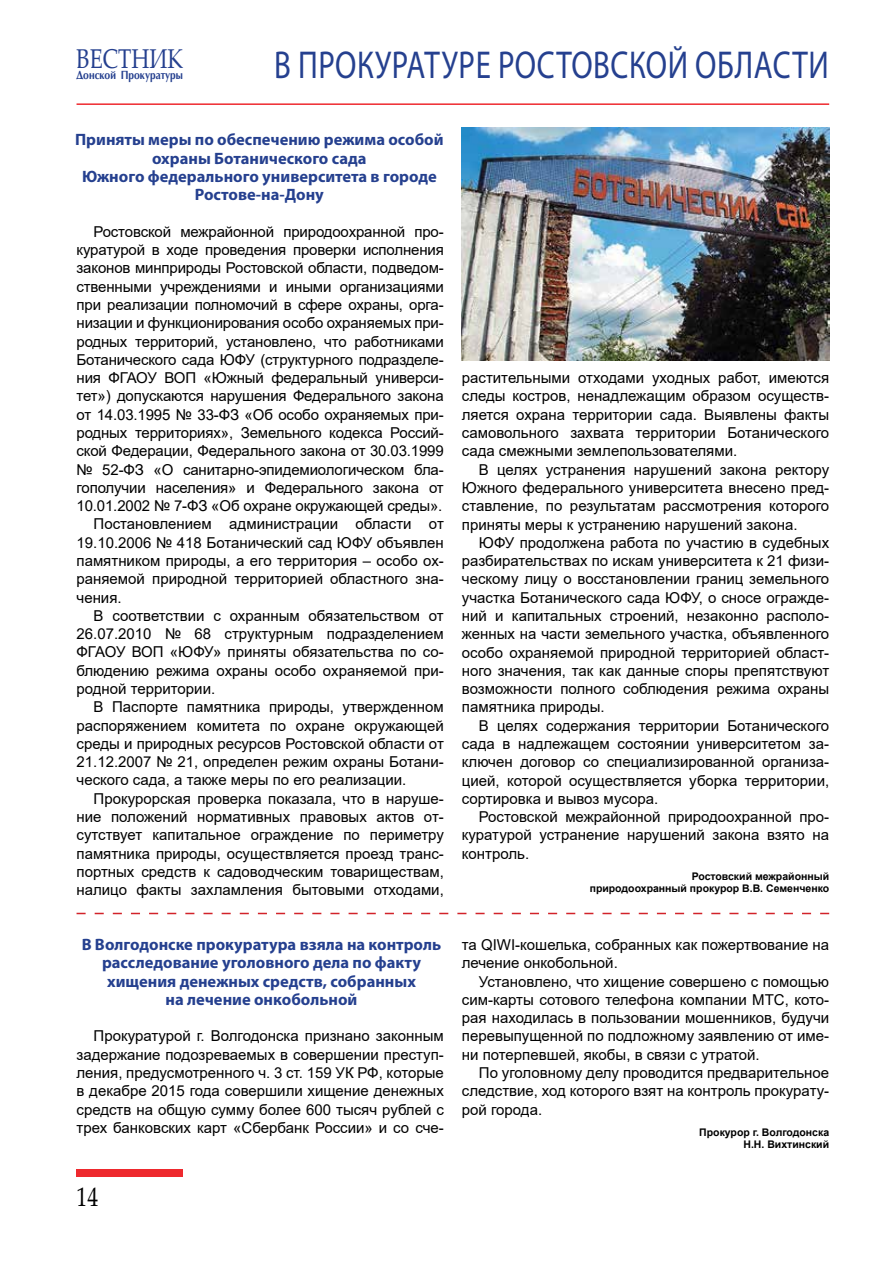
<style>
.page{position:relative;width:893px;height:1263px;background:#fff}
.page>*{position:absolute;margin:0;border:0;box-sizing:border-box;transform-origin:0 0}
.t1{font:39px "Myriad Pro";letter-spacing:.02em;color:#25408f;scale:.79 1}
.t2{font:27.15px "Palatino Linotype";color:#25408f;scale:.79 1}
.t3{font:27px "Palatino Linotype";color:#000;scale:.8 1}
.t4{font:700 16.5px/18.3px "Myriad Pro";color:#25408f;text-align:center}
.t5{font:15px/18.3px "Arial";color:#000;text-align:justify}
.t6{font:700 12.15px "AG Opus";color:#25408f;scale:.83 1}
.t7{font:700 10.5px/12.6px "Arial";color:#000;text-align:right}
</style>
<div class="page">
<hr style="left:77px;top:103px;width:752px;height:2px;background:#ee292e">
<div style="left:77px;top:1169px;width:106px;height:8px;background:#ee292e"></div>
<img style="left:462px;top:128px;width:367px;height:233px">
<svg style="left:77px;top:913px;width:752px;height:1px"></svg>
<h2 class="t2" style="left:77px;top:40px;width:136px">ВЕСТНИК</h2>
<p class="t6" style="left:77px;top:69px;width:130px">Донской Прокуратуры</p>
<h1 class="t1" style="left:274px;top:41px;width:704px">В ПРОКУРАТУРЕ РОСТОВСКОЙ ОБЛАСТИ</h1>
<p class="t4" style="left:75px;top:130px;width:370px">Приняты меры по обеспечению режима особой охраны Ботанического сада<br>Южного федерального университета в городе<br>Ростове-на-Дону</p>
<p class="t5" style="left:94px;top:222px;width:352px">Ростовской межрайонной природоохранной про-</p>
<p class="t5" style="left:77px;top:241px;width:369px">куратурой в ходе проведения проверки исполнения</p>
<p class="t5" style="left:77px;top:259px;width:369px">законов минприроды Ростовской области, подведом-</p>
<p class="t5" style="left:77px;top:277px;width:369px">ственными учреждениями и иными организациями</p>
<p class="t5" style="left:77px;top:295px;width:369px">при реализации полномочий в сфере охраны, орга-</p>
<p class="t5" style="left:77px;top:314px;width:369px">низации и функционирования особо охраняемых при-</p>
<p class="t5" style="left:77px;top:332px;width:369px">родных территорий, установлено, что работниками</p>
<p class="t5" style="left:77px;top:350px;width:369px">Ботанического сада ЮФУ (структурного подразделе-</p>
<p class="t5" style="left:77px;top:369px;width:369px">ния ФГАОУ ВОП «Южный федеральный универси-</p>
<p class="t5" style="left:77px;top:387px;width:369px">тет») допускаются нарушения Федерального закона</p>
<p class="t5" style="left:77px;top:405px;width:369px">от 14.03.1995 № 33-ФЗ «Об особо охраняемых при-</p>
<p class="t5" style="left:77px;top:423px;width:369px">родных территориях», Земельного кодекса Россий-</p>
<p class="t5" style="left:77px;top:442px;width:369px">ской Федерации, Федерального закона от 30.03.1999</p>
<p class="t5" style="left:77px;top:460px;width:369px">№ 52-ФЗ «О санитарно-эпидемиологическом бла-</p>
<p class="t5" style="left:77px;top:478px;width:369px">гополучии населения» и Федерального закона от</p>
<p class="t5" style="left:77px;top:497px;width:367px">10.01.2002 № 7-ФЗ «Об охране окружающей среды».</p>
<p class="t5" style="left:94px;top:515px;width:352px">Постановлением администрации области от</p>
<p class="t5" style="left:77px;top:533px;width:369px">19.10.2006 № 418 Ботанический сад ЮФУ объявлен</p>
<p class="t5" style="left:77px;top:551px;width:369px">памятником природы, а его территория – особо ох-</p>
<p class="t5" style="left:77px;top:570px;width:369px">раняемой природной территорией областного зна-</p>
<p class="t5" style="left:77px;top:588px;width:47px">чения.</p>
<p class="t5" style="left:94px;top:606px;width:352px">В соответствии с охранным обязательством от</p>
<p class="t5" style="left:77px;top:625px;width:369px">26.07.2010 № 68 структурным подразделением</p>
<p class="t5" style="left:77px;top:643px;width:369px">ФГАОУ ВОП «ЮФУ» приняты обязательства по со-</p>
<p class="t5" style="left:77px;top:661px;width:369px">блюдению режима охраны особо охраняемой при-</p>
<p class="t5" style="left:77px;top:679px;width:140px">родной территории.</p>
<p class="t5" style="left:94px;top:698px;width:352px">В Паспорте памятника природы, утвержденном</p>
<p class="t5" style="left:77px;top:716px;width:369px">распоряжением комитета по охране окружающей</p>
<p class="t5" style="left:77px;top:734px;width:369px">среды и природных ресурсов Ростовской области от</p>
<p class="t5" style="left:77px;top:753px;width:369px">21.12.2007 № 21, определен режим охраны Ботани-</p>
<p class="t5" style="left:77px;top:771px;width:331px">ческого сада, а также меры по его реализации.</p>
<p class="t5" style="left:94px;top:789px;width:352px">Прокурорская проверка показала, что в наруше-</p>
<p class="t5" style="left:77px;top:807px;width:369px">ние положений нормативных правовых актов от-</p>
<p class="t5" style="left:77px;top:826px;width:369px">сутствует капитальное ограждение по периметру</p>
<p class="t5" style="left:77px;top:844px;width:369px">памятника природы, осуществляется проезд транс-</p>
<p class="t5" style="left:77px;top:862px;width:369px">портных средств к садоводческим товариществам,</p>
<p class="t5" style="left:77px;top:881px;width:369px">налицо факты захламления бытовыми отходами,</p>
<p class="t4" style="left:82px;top:935px;width:361px">В Волгодонске прокуратура взяла на контроль расследование уголовного дела по факту хищения денежных средств, собранных<br>на лечение онкобольной</p>
<p class="t5" style="left:77px;top:1027px;width:369px;text-indent:17px">Прокуратурой г. Волгодонска признано законным задержание подозреваемых в совершении преступ&shy;ления, предусмотренного ч. 3 ст. 159 УК РФ, которые в декабре 2015 года совершили хищение денежных средств на общую сумму более 600 тысяч рублей с трех банковских карт «Сбербанк России» и со сче-</p>
<h3 class="t3" style="left:77px;top:1178px;width:28px">14</h3>
<p class="t5" style="left:462px;top:369px;width:369px">растительными отходами уходных работ, имеются следы костров, ненадлежащим образом осуществ&shy;ляется охрана территории сада. Выявлены факты самовольного захвата территории Ботанического сада смежными землепользователями.</p>
<p class="t5" style="left:462px;top:460px;width:369px;text-indent:17px">В целях устранения нарушений закона ректору Южного федерального университета внесено пред&shy;ставление, по результатам рассмотрения которого приняты меры к устранению нарушений закона.</p>
<p class="t5" style="left:462px;top:533px;width:369px;text-indent:17px">ЮФУ продолжена работа по участию в судебных разбирательствах по искам университета к 21 физи&shy;ческому лицу о восстановлении границ земельного участка Ботанического сада ЮФУ, о сносе огражде&shy;ний и капитальных строений, незаконно располо&shy;женных на части земельного участка, объявленного особо охраняемой природной территорией област&shy;ного значения, так как данные споры препятствуют возможности полного соблюдения режима охраны памятника природы.</p>
<p class="t5" style="left:462px;top:716px;width:369px;text-indent:17px">В целях содержания территории Ботанического сада в надлежащем состоянии университетом за&shy;ключен договор со специализированной организа&shy;цией, которой осуществляется уборка территории, сортировка и вывоз мусора.</p>
<p class="t5" style="left:462px;top:807px;width:369px;text-indent:17px">Ростовской межрайонной природоохранной про&shy;куратурой устранение нарушений закона взято на контроль.</p>
<p class="t7" style="left:590px;top:870px;width:241px">Ростовский межрайонный<br>природоохранный прокурор В.В. Семенченко</p>
<p class="t5" style="left:462px;top:935px;width:369px">та QIWI-кошелька, собранных как пожертвование на лечение онкобольной.</p>
<p class="t5" style="left:462px;top:972px;width:369px;text-indent:17px">Установлено, что хищение совершено с помощью сим-карты сотового телефона компании МТС, кото&shy;рая находилась в пользовании мошенников, будучи перевыпущенной по подложному заявлению от име&shy;ни потерпевшей, якобы, в связи с утратой.</p>
<p class="t5" style="left:462px;top:1063px;width:369px;text-indent:17px">По уголовному делу проводится предварительное следствие, ход которого взят на контроль прокурату&shy;рой города.</p>
<p class="t7" style="left:699px;top:1126px;width:131px">Прокурор г. Волгодонска<br>Н.Н. Вихтинский</p>
</div>
